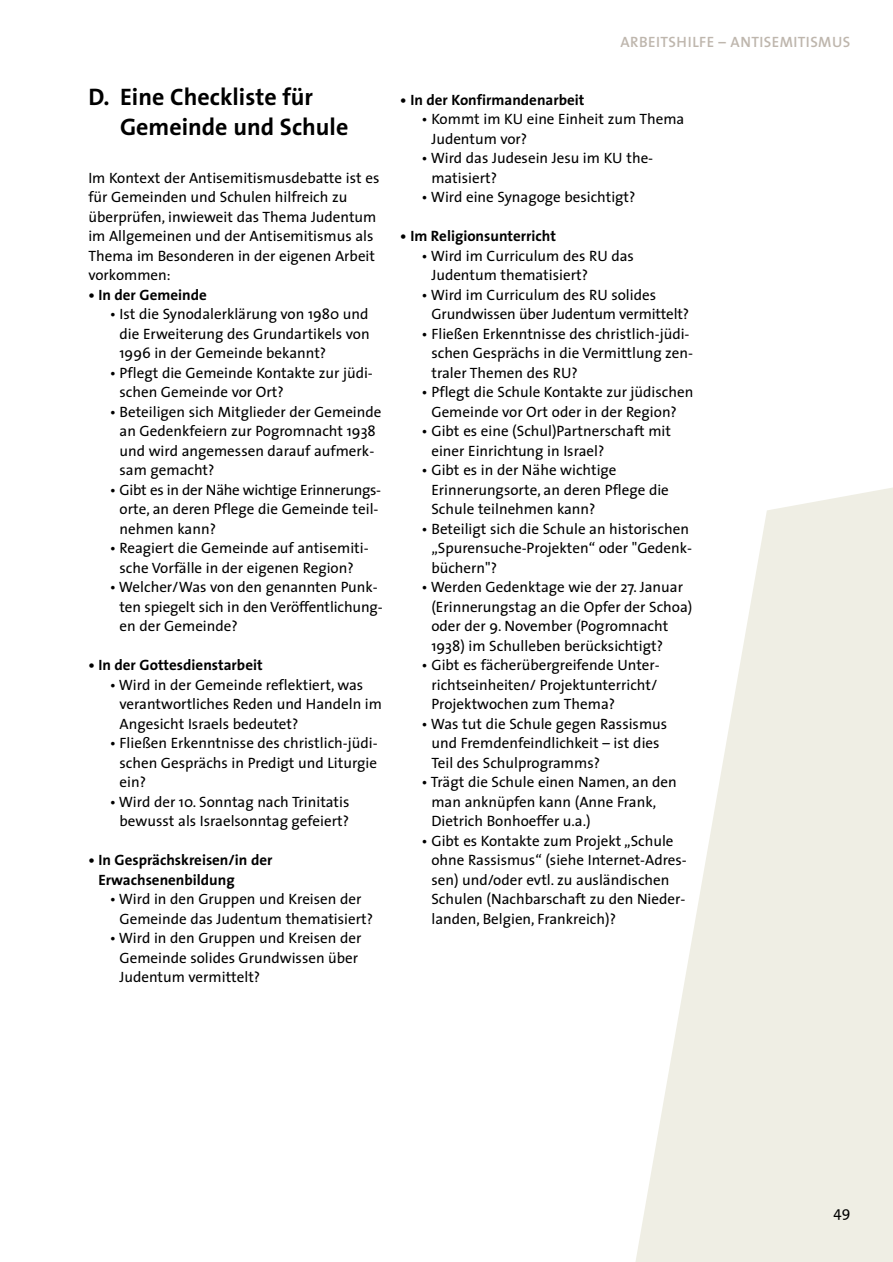
<style>
.page{position:relative;width:893px;height:1262px;background:#fff}
.page>*{position:absolute;margin:0;border:0;box-sizing:border-box;transform-origin:0 0}
.t1{font:700 24px/30px "The Sans";color:#000}
.t2{font:15px/19.5px "The Sans";color:#000}
.t3{font:700 15px/19.5px "The Sans";color:#000}
.t4{font:600 15px "The Sans";letter-spacing:.03em;color:#beb6ad}
</style>
<div class="page">
<svg style="left:636px;top:488px;width:256px;height:773px;fill:#efeee4"></svg>
<h1 class="t1" style="left:120px;top:81px;width:230px;text-indent:-32px">D. Eine Checkliste für<br>Gemeinde und Schule</h1>
<p class="t2" style="left:88px;top:167px;width:292px">Im Kontext der Antisemitismusdebatte ist es für Gemeinden und Schulen hilfreich zu überprüfen, inwieweit das Thema Judentum im Allgemeinen und der Antisemitismus als Thema im Besonderen in der eigenen Arbeit vorkommen:</p>
<p class="t3" style="left:88px;top:284px;width:120px">• In der Gemeinde</p>
<p class="t2" style="left:119px;top:304px;width:251px;text-align:justify;text-indent:-10px">• Ist die Synodalerklärung von 1980 und die Erweiterung des Grundartikels von 1996 in der Gemeinde bekannt?</p>
<p class="t2" style="left:119px;top:362px;width:255px;text-indent:-10px">• Pflegt die Gemeinde Kontakte zur jüdi&shy;schen Gemeinde vor Ort?</p>
<p class="t2" style="left:119px;top:401px;width:263px;text-indent:-10px">• Beteiligen sich Mitglieder der Gemeinde an Gedenkfeiern zur Pogromnacht 1938 und wird angemessen darauf aufmerk&shy;sam gemacht?</p>
<p class="t2" style="left:119px;top:479px;width:263px;text-indent:-10px">• Gibt es in der Nähe wichtige Erinnerungs&shy;orte, an deren Pflege die Gemeinde teil&shy;nehmen kann?</p>
<p class="t2" style="left:110px;top:538px;width:260px;text-align:center">• Reagiert die Gemeinde auf antisemiti&shy;sche Vorfälle in der eigenen Region?</p>
<p class="t2" style="left:119px;top:577px;width:265px;text-indent:-10px">• Welcher/Was von den genannten Punk&shy;ten spiegelt sich in den Veröffentlichung&shy;en der Gemeinde?</p>
<p class="t3" style="left:88px;top:655px;width:176px">• In der Gottesdienstarbeit</p>
<p class="t2" style="left:119px;top:674px;width:264px;text-indent:-10px">• Wird in der Gemeinde reflektiert, was verantwortliches Reden und Handeln im<br>Angesicht Israels bedeutet?</p>
<p class="t2" style="left:119px;top:733px;width:259px;text-align:justify;text-indent:-10px">• Fließen Erkenntnisse des christlich-jüdi&shy;schen Gesprächs in Predigt und Liturgie ein?</p>
<p class="t2" style="left:110px;top:791px;width:241px;text-align:right">• Wird der 10. Sonntag nach Trinitatis bewusst als Israelsonntag gefeiert?</p>
<p class="t3" style="left:98px;top:850px;width:176px;text-indent:-10px">• In Gesprächskreisen/in der<br>Erwachsenenbildung</p>
<p class="t2" style="left:119px;top:889px;width:255px;text-indent:-10px">• Wird in den Gruppen und Kreisen der<br>Gemeinde das Judentum thematisiert?</p>
<p class="t2" style="left:119px;top:928px;width:243px;text-indent:-10px">• Wird in den Gruppen und Kreisen der<br>Gemeinde solides Grundwissen über<br>Judentum vermittelt?</p>
<p class="t4" style="left:620px;top:29px;width:231px">ARBEITSHILFE – ANTISEMITISMUS</p>
<p class="t3" style="left:400px;top:89px;width:186px">• In der Konfirmandenarbeit</p>
<p class="t2" style="left:431px;top:109px;width:254px;text-indent:-10px">• Kommt im KU eine Einheit zum Thema<br>Judentum vor?</p>
<p class="t2" style="left:431px;top:148px;width:223px;text-indent:-10px">• Wird das Judesein Jesu im KU the&shy;matisiert?</p>
<p class="t2" style="left:421px;top:187px;width:215px">• Wird eine Synagoge besichtigt?</p>
<p class="t3" style="left:400px;top:226px;width:157px">• Im Religionsunterricht</p>
<p class="t2" style="left:431px;top:245px;width:204px;text-indent:-10px">• Wird im Curriculum des RU das<br>Judentum thematisiert?</p>
<p class="t2" style="left:431px;top:284px;width:259px;text-indent:-10px">• Wird im Curriculum des RU solides<br>Grundwissen über Judentum vermittelt?</p>
<p class="t2" style="left:431px;top:323px;width:263px;text-indent:-10px">• Fließen Erkenntnisse des christlich-jüdi&shy;schen Gesprächs in die Vermittlung zen&shy;traler Themen des RU?</p>
<p class="t2" style="left:421px;top:382px;width:273px;text-align:center">• Pflegt die Schule Kontakte zur jüdischen<br>Gemeinde vor Ort oder in der Region?</p>
<p class="t2" style="left:431px;top:421px;width:241px;text-indent:-10px">• Gibt es eine (Schul)Partnerschaft mit einer Einrichtung in Israel?</p>
<p class="t2" style="left:431px;top:460px;width:239px;text-indent:-10px">• Gibt es in der Nähe wichtige<br>Erinnerungsorte, an deren Pflege die<br>Schule teilnehmen kann?</p>
<p class="t2" style="left:431px;top:518px;width:262px;text-indent:-10px">• Beteiligt sich die Schule an historischen „Spurensuche-Projekten“ oder "Gedenk&shy;büchern"?</p>
<p class="t2" style="left:431px;top:577px;width:262px;text-indent:-10px">• Werden Gedenktage wie der 27. Januar (Erinnerungstag an die Opfer der Schoa) oder der 9. November (Pogromnacht 1938) im Schulleben berücksichtigt?</p>
<p class="t2" style="left:431px;top:655px;width:230px;text-indent:-10px">• Gibt es fächerübergreifende Unter&shy;richtseinheiten/ Projektunterricht/<br>Projektwochen zum Thema?</p>
<p class="t2" style="left:431px;top:713px;width:237px;text-indent:-10px">• Was tut die Schule gegen Rassismus und Fremdenfeindlichkeit – ist dies<br>Teil des Schulprogramms?</p>
<p class="t2" style="left:431px;top:772px;width:247px;text-indent:-10px">• Trägt die Schule einen Namen, an den man anknüpfen kann (Anne Frank,<br>Dietrich Bonhoeffer u.a.)</p>
<p class="t2" style="left:431px;top:830px;width:257px;text-indent:-10px">• Gibt es Kontakte zum Projekt „Schule ohne Rassismus“ (siehe Internet-Adres&shy;sen) und/oder evtl. zu ausländischen Schulen (Nachbarschaft zu den Nieder&shy;landen, Belgien, Frankreich)?</p>
<p class="t2" style="left:833px;top:1201px;width:18px">49</p>
</div>
